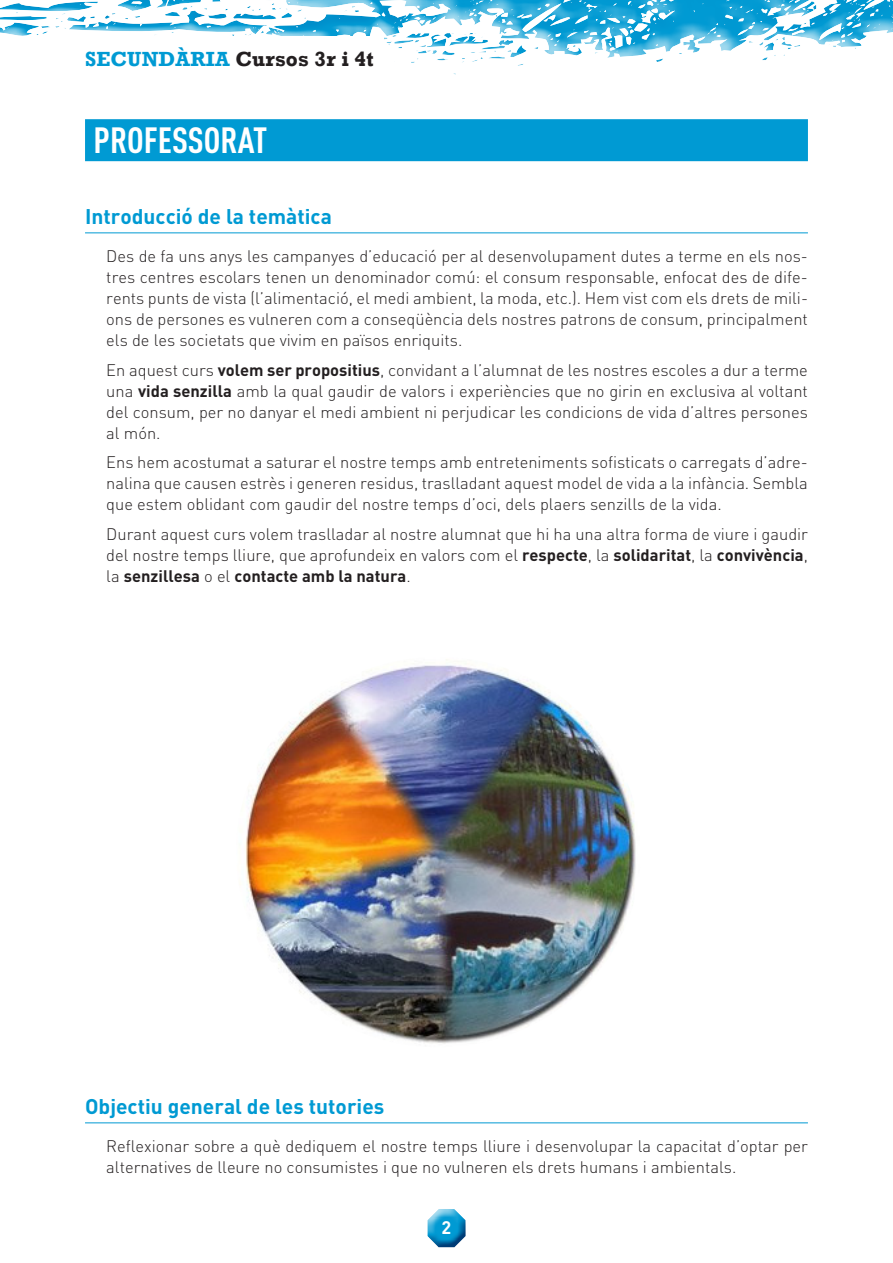
<style>
.page{position:relative;width:893px;height:1263px;background:#fff}
.page>*{position:absolute;margin:0;border:0;box-sizing:border-box;transform-origin:0 0}
.t1{font:700 condensed 36px "DIN Pro";color:#fff}
.t2{font:700 21px "DIN";color:#009ad3}
.t3{font:700 21px "Rockwell";letter-spacing:.01em;color:#231f20}
.t4{font:700 18px "DIN Pro";color:#fff}
.t5{font:300 16.5px/21px "DIN";color:#231f20;text-align:justify}
.s1{color:#009ad3}
.s2{font-weight:700}
</style>
<div class="page">
<div style="left:0;top:0;width:893px;height:76px;background:#bfe6f2;opacity:.75"></div>
<div style="left:85px;top:37px;width:298px;height:45px;background:#fff"></div>
<div style="left:427px;top:1206px;width:40px;height:30px;background:#fff;opacity:.75"></div>
<div style="left:427px;top:1215px;width:40px;height:33px;background:#033068;opacity:.75"></div>
<div style="left:85px;top:119px;width:723px;height:42px;background:#009ad3"></div>
<hr style="left:85px;top:232px;width:723px;height:1px;background:#009ad3">
<img style="left:245px;top:659px;width:391px;height:385px">
<hr style="left:85px;top:1122px;width:723px;height:1px;background:#009ad3">
<p class="t3" style="left:85px;top:47px;width:290px"><span class="s1">SECUNDÀRIA</span> Cursos 3r i 4t</p>
<h1 class="t1" style="left:94px;top:113px;width:175px">PROFESSORAT</h1>
<p class="t2" style="left:85px;top:203px;width:248px">Introducció de la temàtica</p>
<p class="t5" style="left:106px;top:245px;width:703px">Des de fa uns anys les campanyes d’educació per al desenvolupament dutes a terme en els nos&shy;tres centres escolars tenen un denominador comú: el consum responsable, enfocat des de dife&shy;rents punts de vista (l’alimentació, el medi ambient, la moda, etc.). Hem vist com els drets de mili&shy;ons de persones es vulneren com a conseqüència dels nostres patrons de consum, principalment els de les societats que vivim en països enriquits.</p>
<p class="t5" style="left:106px;top:359px;width:703px">En aquest curs <span class="s2">volem ser propositius</span>, convidant a l’alumnat de les nostres escoles a dur a terme una <span class="s2">vida senzilla</span> amb la qual gaudir de valors i experiències que no girin en exclusiva al voltant del consum, per no danyar el medi ambient ni perjudicar les condicions de vida d’altres persones al món.</p>
<p class="t5" style="left:106px;top:451px;width:703px">Ens hem acostumat a saturar el nostre temps amb entreteniments sofisticats o carregats d’adre&shy;nalina que causen estrès i generen residus, traslladant aquest model de vida a la infància. Sembla que estem oblidant com gaudir del nostre temps d’oci, dels plaers senzills de la vida.</p>
<p class="t5" style="left:106px;top:523px;width:703px">Durant aquest curs volem traslladar al nostre alumnat que hi ha una altra forma de viure i gaudir del nostre temps lliure, que aprofundeix en valors com el <span class="s2">respecte</span>, la <span class="s2">solidaritat</span>, la <span class="s2">convivència</span>, la <span class="s2">senzillesa</span> o el <span class="s2">contacte amb la natura</span>.</p>
<p class="t2" style="left:85px;top:1093px;width:301px">Objectiu general de les tutories</p>
<p class="t5" style="left:106px;top:1135px;width:703px">Reflexionar sobre a què dediquem el nostre temps lliure i desenvolupar la capacitat d’optar per alternatives de lleure no consumistes i que no vulneren els drets humans i ambientals.</p>
<p class="t4" style="left:442px;top:1215px;width:11px">2</p>
</div>
